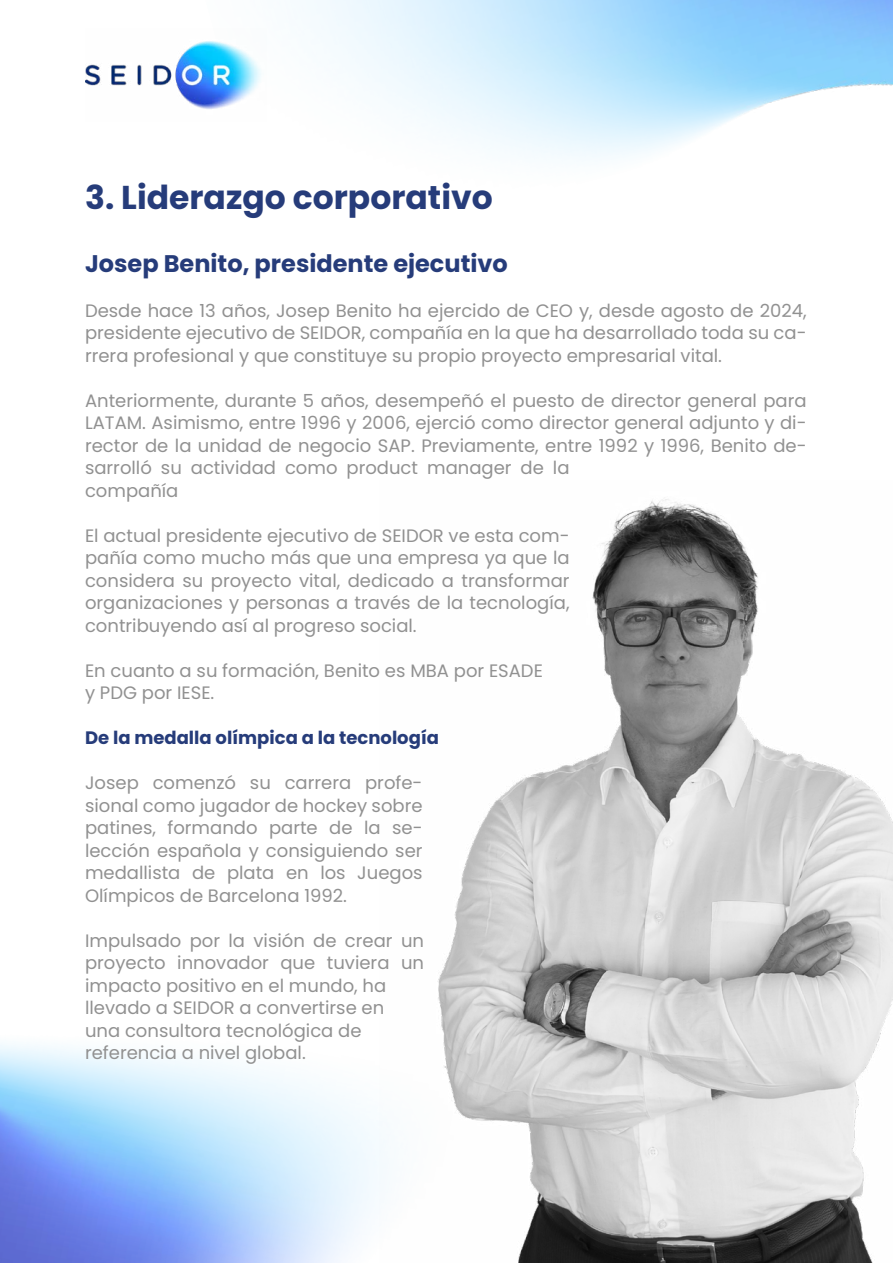
<style>
.page{position:relative;width:893px;height:1263px;background:#fff}
.page>*{position:absolute;margin:0;border:0;box-sizing:border-box;transform-origin:0 0}
.t1{font:700 33px "Poppins";color:#263c7a}
.t2{font:700 24px "Poppins";color:#263c7a}
.t3{font:18px/22.5px "Poppins";color:#919191;text-align:justify}
.t4{font:700 18px "Poppins";color:#263c7a}
</style>
<div class="page">
<img style="left:0;top:1043px;width:379px;height:220px">
<img style="left:85px;top:29px;width:181px;height:81px">
<img style="left:379px;top:499px;width:514px;height:764px">
<h1 class="t1" style="left:85px;top:178px;width:409px">3. Liderazgo corporativo</h1>
<h2 class="t2" style="left:85px;top:249px;width:424px">Josep Benito, presidente ejecutivo</h2>
<p class="t3" style="left:85px;top:299px;width:723px">Desde hace 13 años, Josep Benito ha ejercido de CEO y, desde agosto de 2024, presidente ejecutivo de SEIDOR, compañía en la que ha desarrollado toda su ca&shy;rrera profesional y que constituye su propio proyecto empresarial vital.</p>
<p class="t3" style="left:85px;top:389px;width:723px;text-align:left">Anteriormente, durante 5 años, desempeñó el puesto de director general para LATAM. Asimismo, entre 1996 y 2006, ejerció como director general adjunto y di&shy;rector de la unidad de negocio SAP. Previamente, entre 1992 y 1996, Benito de&shy;sarrolló su actividad como product manager de la<br>compañía</p>
<p class="t3" style="left:85px;top:524px;width:486px">El actual presidente ejecutivo de SEIDOR ve esta com&shy;pañía como mucho más que una empresa ya que la considera su proyecto vital, dedicado a transformar organizaciones y personas a través de la tecnología, contribuyendo así al progreso social.</p>
<p class="t3" style="left:85px;top:659px;width:459px">En cuanto a su formación, Benito es MBA por ESADE y PDG por IESE.</p>
<p class="t4" style="left:85px;top:728px;width:355px">De la medalla olímpica a la tecnología</p>
<p class="t3" style="left:85px;top:772px;width:339px">Josep comenzó su carrera profe&shy;sional como jugador de hockey sobre patines, formando parte de la se&shy;lección española y consiguiendo ser medallista de plata en los Juegos Olímpicos de Barcelona 1992.</p>
<p class="t3" style="left:85px;top:929px;width:341px;text-align:left">Impulsado por la visión de crear un proyecto innovador que tuviera un impacto positivo en el mundo, ha llevado a SEIDOR a convertirse en<br>una consultora tecnológica de referencia a nivel global.</p>
</div>
